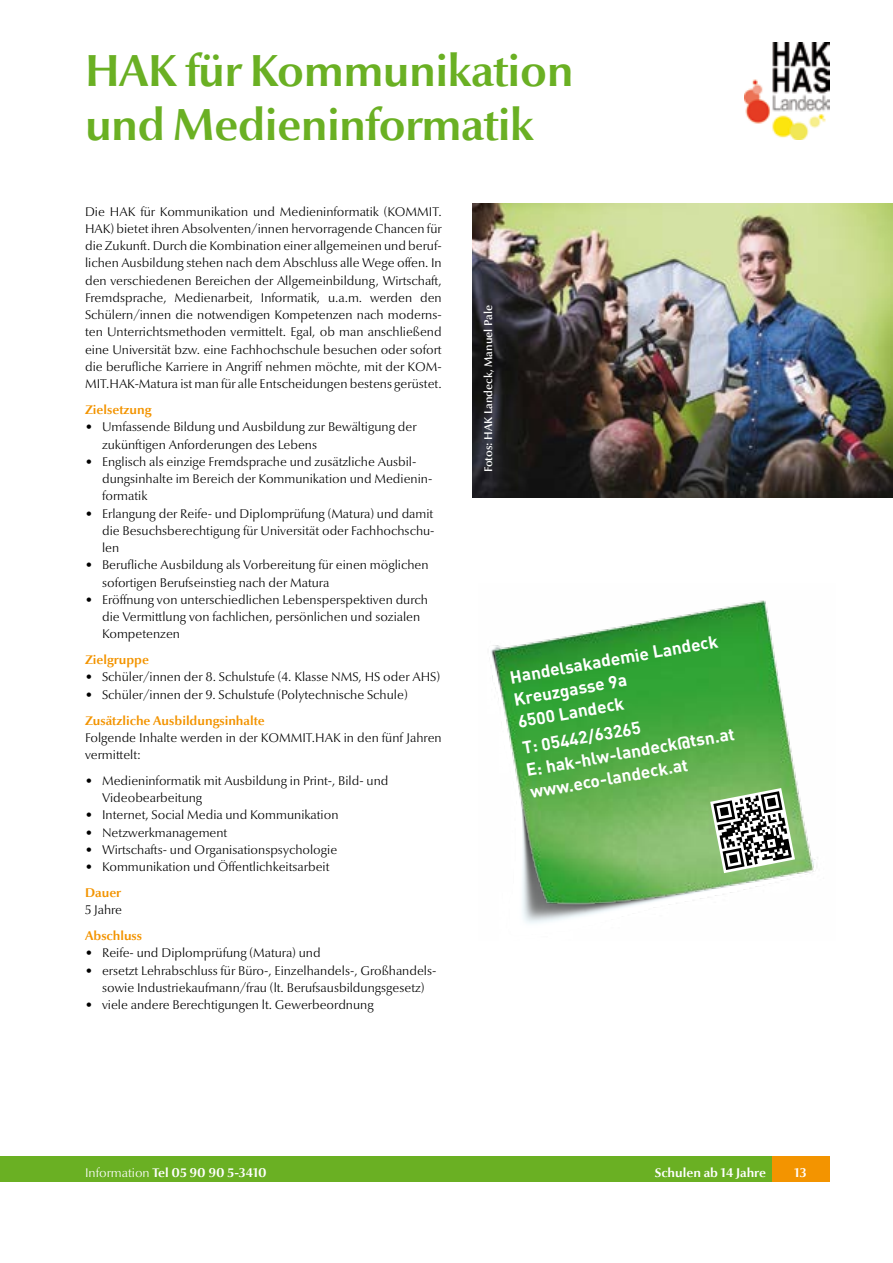
<style>
.page{position:relative;width:893px;height:1263px;background:#fff}
.page>*{position:absolute;margin:0;border:0;box-sizing:border-box;transform-origin:0 0}
.t1{font:700 45px/54px "Optima Nova LT";letter-spacing:-.015em;color:#6ab023}
.t2{font:700 17.25px/22.5px "DIN";color:#fff}
.t3{font:300 12.75px/17.2px "Optima Nova LT";color:#000}
.t4{font:700 12.75px "Optima Nova LT";color:#f39400}
.t5{font:700 12.75px "Optima Nova LT";color:#fff}
.t6{font:600 11.25px "Optima Nova LT";color:#fff}
.s1{font-weight:300}
</style>
<div class="page">
<div style="left:772px;top:1156px;width:57px;height:26px;background:#f39400"></div>
<div style="left:0;top:1156px;width:772px;height:26px;background:#6ab023"></div>
<img style="left:472px;top:204px;width:421px;height:294px">
<img style="left:491px;top:600px;width:324px;height:324px">
<svg style="left:710px;top:788px;width:85px;height:85px"></svg>
<img style="left:745px;top:43px;width:84px;height:97px">
<h1 class="t1" style="left:85px;top:45px;width:490px">HAK für Kommunikation und Medieninformatik</h1>
<p class="t3" style="left:85px;top:203px;width:358px;text-align:justify">Die HAK für Kommunikation und Medieninformatik (KOMMIT.<br>HAK) bietet ihren Absolventen/innen hervorragende Chancen für die Zukunft. Durch die Kombination einer allgemeinen und beruf&shy;lichen Ausbildung stehen nach dem Abschluss alle Wege offen. In den verschiedenen Bereichen der Allgemeinbildung, Wirtschaft, Fremdsprache, Medienarbeit, Informatik, u.a.m. werden den Schülern/innen die notwendigen Kompetenzen nach moderns&shy;ten Unterrichtsmethoden vermittelt. Egal, ob man anschließend eine Universität bzw. eine Fachhochschule besuchen oder sofort die berufliche Karriere in Angriff nehmen möchte, mit der KOM-MIT.HAK-Matura ist man für alle Entscheidungen bestens gerüstet.</p>
<p class="t4" style="left:85px;top:402px;width:68px">Zielsetzung</p>
<p class="t3" style="left:102px;top:419px;width:316px;text-indent:-17px">• Umfassende Bildung und Ausbildung zur Bewältigung der zukünftigen Anforderungen des Lebens</p>
<p class="t3" style="left:102px;top:453px;width:332px;text-indent:-17px">• Englisch als einzige Fremdsprache und zusätzliche Ausbil&shy;dungsinhalte im Bereich der Kommunikation und Medienin&shy;formatik</p>
<p class="t3" style="left:102px;top:505px;width:334px;text-align:justify;text-indent:-17px">• Erlangung der Reife- und Diplomprüfung (Matura) und damit die Besuchsberechtigung für Universität oder Fachhochschu&shy;len</p>
<p class="t3" style="left:102px;top:557px;width:328px;text-indent:-17px">• Berufliche Ausbildung als Vorbereitung für einen möglichen sofortigen Berufseinstieg nach der Matura</p>
<p class="t3" style="left:102px;top:591px;width:327px;text-indent:-17px">• Eröffnung von unterschiedlichen Lebensperspektiven durch die Vermittlung von fachlichen, persönlichen und sozialen<br>Kompetenzen</p>
<p class="t4" style="left:85px;top:652px;width:66px">Zielgruppe</p>
<p class="t3" style="left:85px;top:669px;width:356px">• Schüler/innen der 8. Schulstufe (4. Klasse NMS, HS oder AHS)</p>
<p class="t3" style="left:85px;top:686px;width:324px">• Schüler/innen der 9. Schulstufe (Polytechnische Schule)</p>
<p class="t4" style="left:85px;top:713px;width:181px">Zusätzliche Ausbildungsinhalte</p>
<p class="t3" style="left:85px;top:729px;width:358px">Folgende Inhalte werden in der KOMMIT.HAK in den fünf Jahren vermittelt:</p>
<p class="t3" style="left:102px;top:772px;width:288px;text-indent:-17px">• Medieninformatik mit Ausbildung in Print-, Bild- und<br>Videobearbeitung</p>
<p class="t3" style="left:85px;top:807px;width:255px">• Internet, Social Media und Kommunikation</p>
<p class="t3" style="left:85px;top:824px;width:144px">• Netzwerkmanagement</p>
<p class="t3" style="left:85px;top:841px;width:254px">• Wirtschafts- und Organisationspsychologie</p>
<p class="t3" style="left:85px;top:858px;width:246px">• Kommunikation und Öffentlichkeitsarbeit</p>
<p class="t4" style="left:85px;top:885px;width:38px">Dauer</p>
<p class="t3" style="left:85px;top:902px;width:39px">5 Jahre</p>
<p class="t4" style="left:85px;top:928px;width:58px">Abschluss</p>
<p class="t3" style="left:85px;top:945px;width:237px">• Reife- und Diplomprüfung (Matura) und</p>
<p class="t3" style="left:85px;top:962px;width:353px;text-align:center">• ersetzt Lehrabschluss für Büro-, Einzelhandels-, Großhandels&shy;sowie Industriekaufmann/frau (lt. Berufsausbildungsgesetz)</p>
<p class="t3" style="left:85px;top:996px;width:290px">• viele andere Berechtigungen lt. Gewerbeordnung</p>
<p class="t6" style="left:482px;top:472px;width:169px;rotate:-90deg">Fotos: HAK Landeck, Manuel Pale</p>
<h2 class="t2" style="left:508px;top:665px;width:212px;rotate:-10deg">Handelsakademie Landeck<br>Kreuzgasse 9a<br>6500 Landeck</h2>
<h2 class="t2" style="left:521px;top:736px;width:212px;rotate:-10deg">T: 05442/63265<br>E: hak-hlw-landeck@tsn.at www.eco-landeck.at</h2>
<p class="t5" style="left:85px;top:1165px;width:183px"><span class="s1">Information</span> Tel 05 90 90 5-3410</p>
<p class="t5" style="left:655px;top:1165px;width:113px">Schulen ab 14 Jahre</p>
<p class="t5" style="left:794px;top:1165px;width:13px">13</p>
</div>
